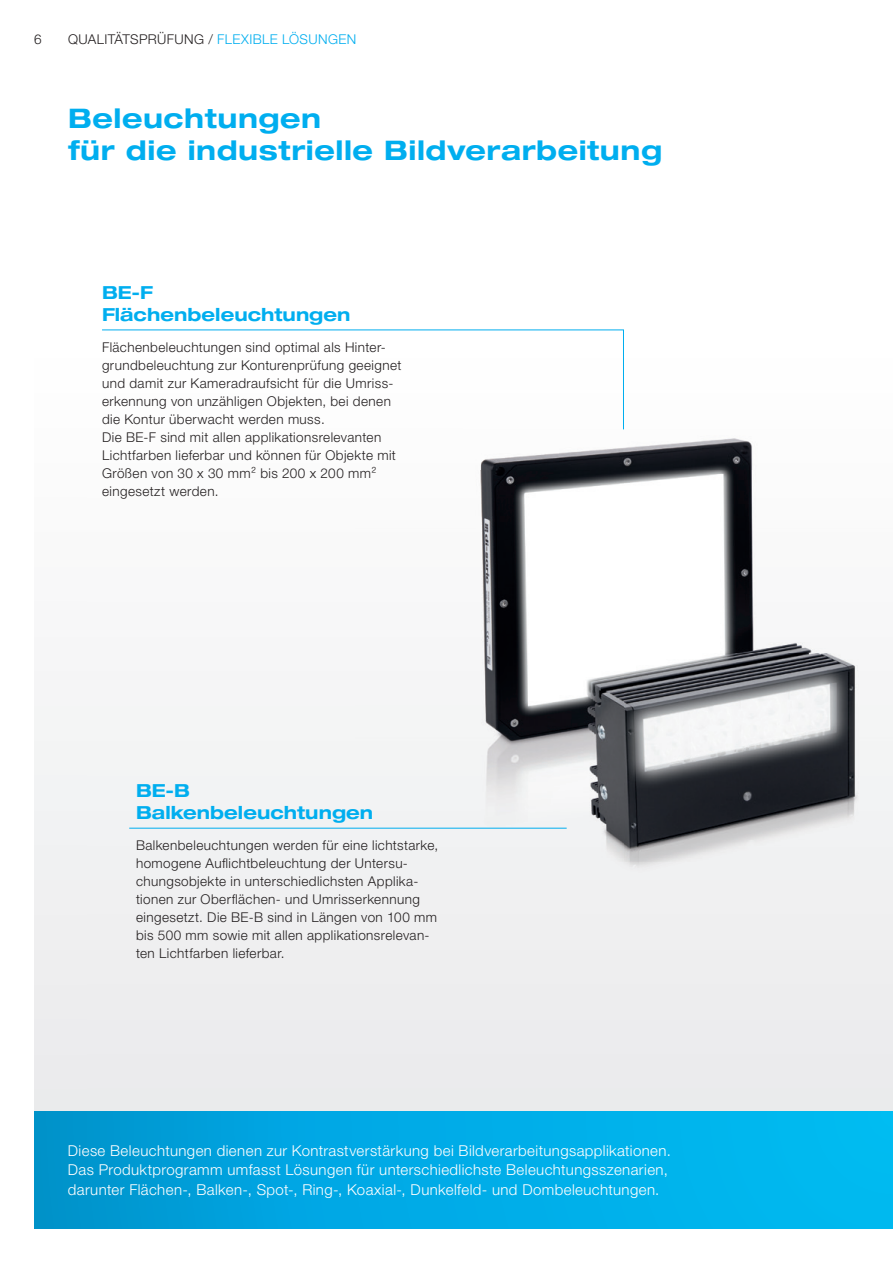
<style>
.page{position:relative;width:893px;height:1263px;background:#fff}
.page>*{position:absolute;margin:0;border:0;box-sizing:border-box;transform-origin:0 0}
.t1{font:700 expanded 27px/32.4px "Helvetica Neue LTW1 G";letter-spacing:.02em;color:#00aeef}
.t2{font:700 expanded 18px/21.6px "Helvetica Neue LTW1 G";letter-spacing:.005em;color:#00aeef}
.t3{font:300 15px/19.5px "Helvetica Neue LTW1 G";letter-spacing:.025em;color:#fff}
.t4{font:300 13.5px/18px "Helvetica Neue LTW1 G";letter-spacing:.03em;color:#231f20}
.s1{color:#00aeef}
</style>
<div class="page">
<img style="left:87px;top:469px;width:806px;height:642px">
<img style="left:34px;top:329px;width:719px;height:140px">
<div style="left:34px;top:1111px;width:859px;height:118px;background:linear-gradient(to right,#0097d3,#00bef6)"></div>
<svg style="left:102px;top:330px;width:522px;height:100px"></svg>
<hr style="left:129px;top:828px;width:438px;height:1px;background:#00aeef">
<p class="t4" style="left:34px;top:30px;width:9px">6</p>
<p class="t4" style="left:68px;top:30px;width:290px">QUALITÄTSPRÜFUNG / <span class="s1">FLEXIBLE LÖSUNGEN</span></p>
<h1 class="t1" style="left:68px;top:101px;width:595px">Beleuchtungen<br>für die industrielle Bildverarbeitung</h1>
<h2 class="t2" style="left:102px;top:281px;width:250px">BE-F<br>Flächenbeleuchtungen</h2>
<p class="t4" style="left:102px;top:338px;width:301px">Flächenbeleuchtungen sind optimal als Hinter&shy;grundbeleuchtung zur Konturenprüfung geeignet und damit zur Kameradraufsicht für die Umriss&shy;erkennung von unzähligen Objekten, bei denen die Kontur überwacht werden muss.<br>Die BE-F sind mit allen applikationsrelevanten Lichtfarben lieferbar und können für Objekte mit Größen von 30 x 30 mm² bis 200 x 200 mm² eingesetzt werden.</p>
<h2 class="t2" style="left:136px;top:779px;width:239px">BE-B<br>Balkenbeleuchtungen</h2>
<p class="t4" style="left:136px;top:836px;width:304px">Balkenbeleuchtungen werden für eine lichtstarke, homogene Auflichtbeleuchtung der Untersu&shy;chungsobjekte in unterschiedlichsten Applika&shy;tionen zur Oberflächen- und Umrisserkennung eingesetzt. Die BE-B sind in Längen von 100 mm bis 500 mm sowie mit allen applikationsrelevan&shy;ten Lichtfarben lieferbar.</p>
<p class="t3" style="left:68px;top:1141px;width:604px">Diese Beleuchtungen dienen zur Kontrastverstärkung bei Bildverarbeitungsapplikationen.<br>Das Produktprogramm umfasst Lösungen für unterschiedlichste Beleuchtungsszenarien, darunter Flächen-, Balken-, Spot-, Ring-, Koaxial-, Dunkelfeld- und Dombeleuchtungen.</p>
</div>
